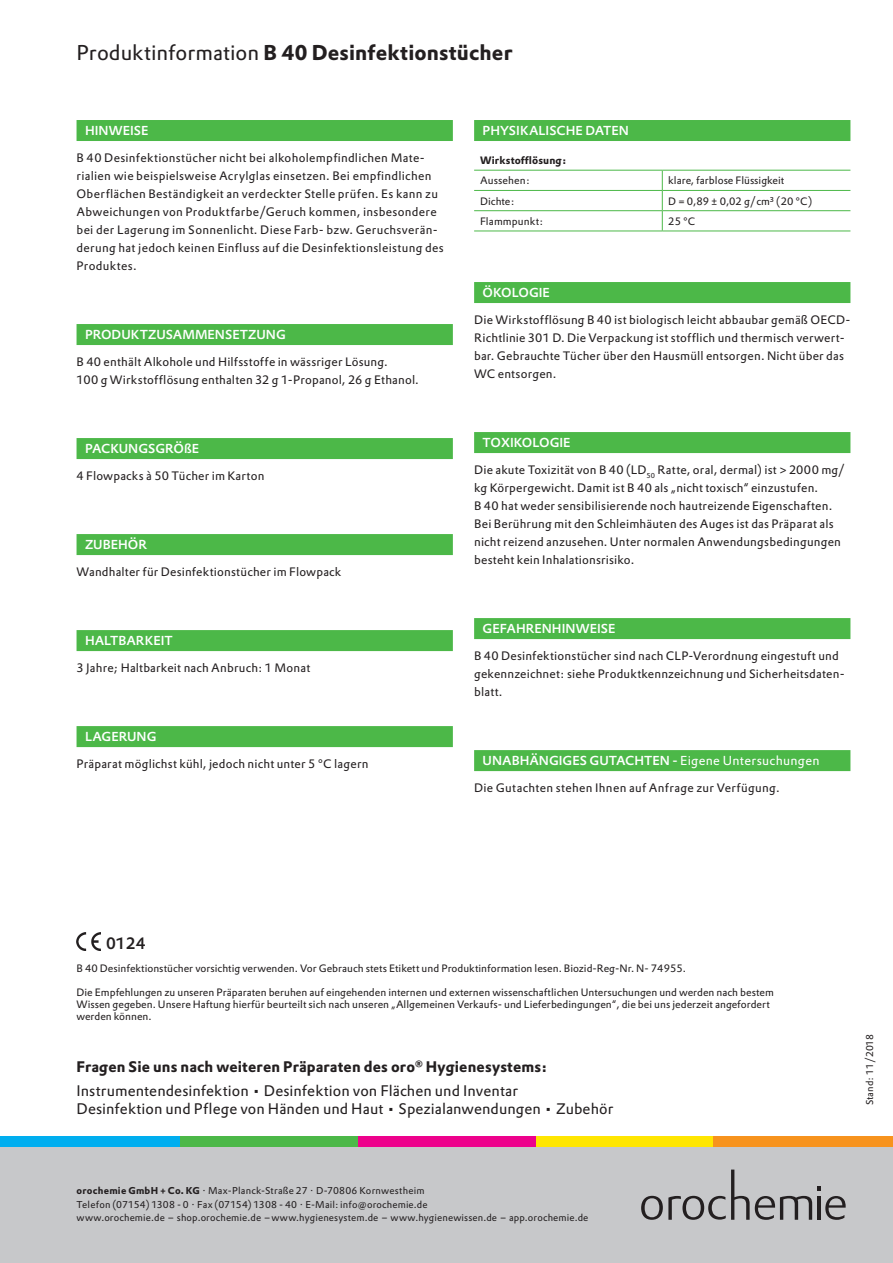
<style>
.page{position:relative;width:893px;height:1263px;background:#fff}
.page>*{position:absolute;margin:0;border:0;box-sizing:border-box;transform-origin:0 0}
._03-Overline{font:700 21px "DTL Prokyon TPRO";letter-spacing:.005em;color:#231f20}
.t1{font:500 16.2px "DTL Prokyon TPRO";color:#231f20}
.B2-Abbinder_Copy{font:15px/18px "DTL Prokyon TPRO";letter-spacing:.005em;color:#231f20}
.B1-Abbinder_Headline{font:700 15px "DTL Prokyon TPRO";letter-spacing:.01em;color:#231f20}
._06-Headline_farbig{font:500 12.75px "DTL Prokyon TPRO";color:#fff}
._04-Copy{font:12px/18px "DTL Prokyon TPRO";letter-spacing:.015em;color:#231f20}
._11-Hinweise{font:10.5px/12px "DTL Prokyon TPRO";color:#231f20}
._08-Tabelle_Copy{font:10.5px "DTL Prokyon TPRO";color:#231f20}
._07-Headline_Tabelle{font:700 10.5px "DTL Prokyon TPRO";letter-spacing:.01em;color:#231f20}
.C-Company_Name_Adres{font:9.75px/13.5px "DTL Prokyon TPRO";letter-spacing:.015em;color:#231f20}
.A-Drucknorm___Stand{font:9.75px "DTL Prokyon TPRO";color:#231f20}
.s1{font-weight:400}
.s2{font-weight:700}
</style>
<div class="page">
<div style="left:0;top:1147px;width:893px;height:116px;background:#c7c8ca"></div>
<hr style="left:818px;top:1196px;width:3px;height:24px;background:#231f20">
<svg style="left:818px;top:1186px;width:3px;height:4px"></svg>
<svg style="left:641px;top:1169px;width:171px;height:51px"></svg>
<svg style="left:825px;top:1196px;width:21px;height:24px"></svg>
<div style="left:536px;top:1136px;width:178px;height:11px;background:#ffe601"></div>
<div style="left:357px;top:1136px;width:179px;height:11px;background:#ed028c"></div>
<div style="left:179px;top:1136px;width:178px;height:11px;background:#4cb848"></div>
<div style="left:0;top:1136px;width:179px;height:11px;background:#00aeef"></div>
<div style="left:714px;top:1136px;width:179px;height:11px;background:#f7931d"></div>
<div style="left:77px;top:120px;width:376px;height:21px;background:#4cb848"></div>
<div style="left:77px;top:324px;width:376px;height:21px;background:#4cb848"></div>
<div style="left:77px;top:438px;width:376px;height:21px;background:#4cb848"></div>
<div style="left:77px;top:534px;width:376px;height:21px;background:#4cb848"></div>
<div style="left:77px;top:630px;width:376px;height:21px;background:#4cb848"></div>
<div style="left:77px;top:726px;width:376px;height:21px;background:#4cb848"></div>
<div style="left:474px;top:120px;width:376px;height:21px;background:#4cb848"></div>
<div style="left:474px;top:282px;width:376px;height:21px;background:#4cb848"></div>
<div style="left:474px;top:432px;width:376px;height:21px;background:#4cb848"></div>
<div style="left:474px;top:618px;width:376px;height:21px;background:#4cb848"></div>
<div style="left:474px;top:750px;width:376px;height:21px;background:#4cb848"></div>
<hr style="left:474px;top:170px;width:188px;height:1px;background:#4cb848">
<hr style="left:662px;top:170px;width:188px;height:1px;background:#4cb848">
<hr style="left:474px;top:190px;width:188px;height:1px;background:#4cb848">
<hr style="left:662px;top:190px;width:188px;height:1px;background:#4cb848">
<hr style="left:474px;top:210px;width:188px;height:1px;background:#4cb848">
<hr style="left:662px;top:210px;width:188px;height:1px;background:#4cb848">
<svg style="left:662px;top:171px;width:1px;height:60px"></svg>
<hr style="left:474px;top:231px;width:188px;height:1px;background:#4cb848">
<hr style="left:662px;top:231px;width:188px;height:1px;background:#4cb848">
<img style="left:77px;top:932px;width:24px;height:18px">
<p class="_03-Overline" style="left:77px;top:39px;width:437px"><span class="s1">Produktinformation</span> B 40 Desinfektionstücher</p>
<p class="_06-Headline_farbig" style="left:85px;top:122px;width:65px">HINWEISE</p>
<p class="_04-Copy" style="left:77px;top:149px;width:369px">B 40 Desinfektionstücher nicht bei alkoholempfindlichen Mate&shy;rialien wie beispielsweise Acrylglas einsetzen. Bei empfindlichen Oberflächen Beständigkeit an verdeckter Stelle prüfen. Es kann zu Abweichungen von Produktfarbe/Geruch kommen, insbesondere bei der Lagerung im Sonnenlicht. Diese Farb- bzw. Geruchsverän&shy;derung hat jedoch keinen Einfluss auf die Desinfektionsleistung des Produktes.</p>
<p class="_06-Headline_farbig" style="left:85px;top:326px;width:202px">PRODUKTZUSAMMENSETZUNG</p>
<p class="_04-Copy" style="left:77px;top:353px;width:313px">B 40 enthält Alkohole und Hilfsstoffe in wässriger Lösung.</p>
<p class="_04-Copy" style="left:77px;top:371px;width:344px">100 g Wirkstofflösung enthalten 32 g 1-Propanol, 26 g Ethanol.</p>
<p class="_06-Headline_farbig" style="left:85px;top:440px;width:116px">PACKUNGSGRÖßE</p>
<p class="_04-Copy" style="left:77px;top:467px;width:189px">4 Flowpacks à 50 Tücher im Karton</p>
<p class="_06-Headline_farbig" style="left:85px;top:536px;width:64px">ZUBEHÖR</p>
<p class="_04-Copy" style="left:77px;top:563px;width:266px">Wandhalter für Desinfektionstücher im Flowpack</p>
<p class="_06-Headline_farbig" style="left:85px;top:632px;width:89px">HALTBARKEIT</p>
<p class="_04-Copy" style="left:77px;top:659px;width:235px">3 Jahre; Haltbarkeit nach Anbruch: 1 Monat</p>
<p class="_06-Headline_farbig" style="left:85px;top:728px;width:73px">LAGERUNG</p>
<p class="_04-Copy" style="left:77px;top:755px;width:293px">Präparat möglichst kühl, jedoch nicht unter 5 °C lagern</p>
<p class="_06-Headline_farbig" style="left:483px;top:122px;width:148px">PHYSIKALISCHE DATEN</p>
<p class="_07-Headline_Tabelle" style="left:480px;top:153px;width:88px">Wirkstofflösung:</p>
<p class="_08-Tabelle_Copy" style="left:480px;top:174px;width:51px">Aussehen:</p>
<p class="_08-Tabelle_Copy" style="left:668px;top:174px;width:118px">klare, farblose Flüssigkeit</p>
<p class="_08-Tabelle_Copy" style="left:480px;top:194px;width:36px">Dichte:</p>
<p class="_08-Tabelle_Copy" style="left:668px;top:194px;width:145px">D = 0,89 ± 0,02 g/cm³ (20 °C)</p>
<p class="_08-Tabelle_Copy" style="left:480px;top:214px;width:65px">Flammpunkt:</p>
<p class="_08-Tabelle_Copy" style="left:668px;top:214px;width:29px">25 °C</p>
<p class="_06-Headline_farbig" style="left:483px;top:284px;width:69px">ÖKOLOGIE</p>
<p class="_04-Copy" style="left:474px;top:311px;width:378px">Die Wirkstofflösung B 40 ist biologisch leicht abbaubar gemäß OECD-Richtlinie 301 D. Die Verpackung ist stofflich und thermisch verwert&shy;bar. Gebrauchte Tücher über den Hausmüll entsorgen. Nicht über das WC entsorgen.</p>
<p class="_06-Headline_farbig" style="left:483px;top:434px;width:89px">TOXIKOLOGIE</p>
<p class="_04-Copy" style="left:474px;top:461px;width:373px">Die akute Toxizität von B 40 (LD<sub>50</sub> Ratte, oral, dermal) ist &gt; 2000 mg/ kg Körpergewicht. Damit ist B 40 als „nicht toxisch“ einzustufen.</p>
<p class="_04-Copy" style="left:474px;top:497px;width:368px">B 40 hat weder sensibilisierende noch hautreizende Eigenschaften.<br>Bei Berührung mit den Schleimhäuten des Auges ist das Präparat als nicht reizend anzusehen. Unter normalen Anwendungsbedingungen besteht kein Inhalationsrisiko.</p>
<p class="_06-Headline_farbig" style="left:483px;top:620px;width:134px">GEFAHRENHINWEISE</p>
<p class="_04-Copy" style="left:474px;top:647px;width:372px">B 40 Desinfektionstücher sind nach CLP-Verordnung eingestuft und gekennzeichnet: siehe Produktkennzeichnung und Sicherheitsdaten&shy;blatt.</p>
<p class="_06-Headline_farbig" style="left:483px;top:752px;width:339px">UNABHÄNGIGES GUTACHTEN - <span class="s1">Eigene Untersuchungen</span></p>
<p class="_04-Copy" style="left:474px;top:779px;width:307px">Die Gutachten stehen Ihnen auf Anfrage zur Verfügung.</p>
<p class="t1" style="left:106px;top:932px;width:41px">0124</p>
<p class="_11-Hinweise" style="left:77px;top:962px;width:611px">B 40 Desinfektionstücher vorsichtig verwenden. Vor Gebrauch stets Etikett und Produktinformation lesen. Biozid-Reg-Nr. N- 74955.</p>
<p class="_11-Hinweise" style="left:77px;top:986px;width:699px">Die Empfehlungen zu unseren Präparaten beruhen auf eingehenden internen und externen wissenschaftlichen Untersuchungen und werden nach bestem<br>Wissen gegeben. Unsere Haftung hierfür beurteilt sich nach unseren „Allgemeinen Verkaufs- und Lieferbedingungen“, die bei uns jederzeit angefordert werden können.</p>
<p class="B1-Abbinder_Headline" style="left:77px;top:1057px;width:472px">Fragen Sie uns nach weiteren Präparaten des oro<sup>®</sup> Hygienesystems:</p>
<p class="B2-Abbinder_Copy" style="left:77px;top:1081px;width:538px">Instrumentendesinfektion • Desinfektion von Flächen und Inventar<br>Desinfektion und Pflege von Händen und Haut • Spezialanwendungen • Zubehör</p>
<p class="C-Company_Name_Adres" style="left:77px;top:1184px;width:513px"><span class="s2">orochemie GmbH + Co. KG</span> · Max-Planck-Straße 27 · D-70806 Kornwestheim<br>Telefon (07154) 1308 - 0 · Fax (07154) 1308 - 40 · E-Mail: info@orochemie.de<br>www.orochemie.de – shop.orochemie.de – www.hygienesystem.de – www.hygienewissen.de – app.orochemie.de</p>
<p class="A-Drucknorm___Stand" style="left:863px;top:1105px;width:73px;rotate:-90deg">Stand: 11/2018</p>
</div>
